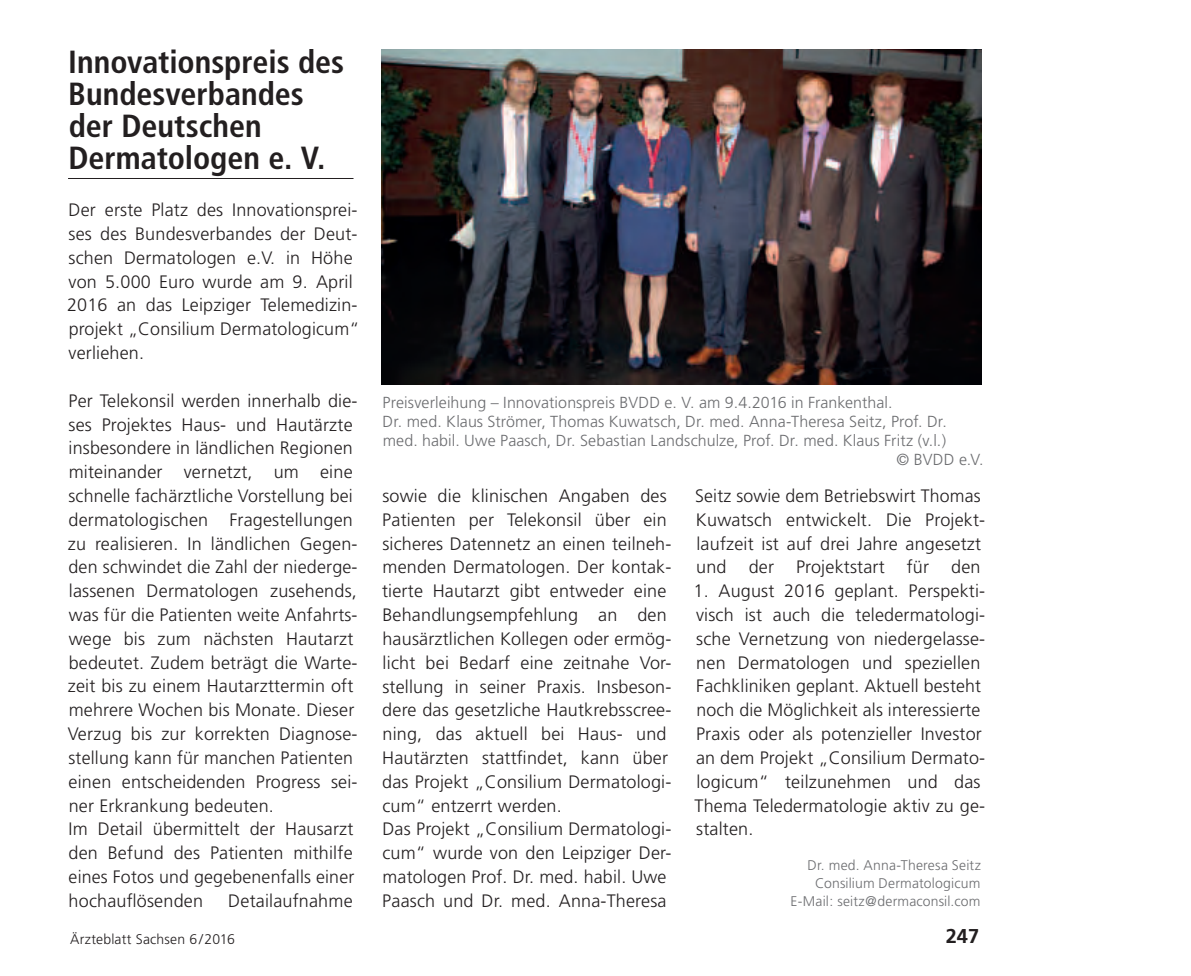
<style>
.page{position:relative;width:1191px;height:976px;background:#fff}
.page>*{position:absolute;margin:0;border:0;box-sizing:border-box;transform-origin:0 0}
.Überschrift{font:700 condensed 32px/32px "Frutiger";color:#231f20}
.t1{font:700 20px "Frutiger";color:#231f20}
.Text_allgemein{font:300 18px/23.8px "Frutiger";letter-spacing:.01em;color:#231f20}
.Bildunterschrift{font:300 16px/19px "Frutiger";letter-spacing:.005em;color:#6c6d70}
.Autoren{font:300 14px "Frutiger";letter-spacing:.01em;color:#6c6d70}
.t2{font:300 14px "Frutiger";letter-spacing:.015em;color:#231f20}
</style>
<div class="page">
<hr style="left:68px;top:178px;width:285px;height:1px;background:#231f20">
<img style="left:382px;top:49px;width:599px;height:336px">
<p class="Überschrift" style="left:68px;top:46px;width:277px">Innovationspreis des<br>Bundesverbandes der Deutschen<br>Dermatologen e. V.</p>
<p class="Text_allgemein" style="left:67px;top:198px;width:294px">Der erste Platz des Innovationsprei&shy;ses des Bundesverbandes der Deut&shy;schen Dermatologen e.V. in Höhe von 5.000 Euro wurde am 9. April<br>2016 an das Leipziger Telemedizin&shy;projekt „Consilium Dermatologicum“ verliehen.</p>
<p class="Text_allgemein" style="left:68px;top:388px;width:291px">Per Telekonsil werden innerhalb die&shy;ses Projektes Haus- und Hautärzte insbesondere in ländlichen Regionen miteinander vernetzt, um eine schnelle fachärztliche Vorstellung bei dermatologischen Fragestellungen zu realisieren. In ländlichen Gegen&shy;den schwindet die Zahl der niederge&shy;lassenen Dermatologen zusehends, was für die Patienten weite Anfahrts&shy;wege bis zum nächsten Hautarzt bedeutet. Zudem beträgt die Warte&shy;zeit bis zu einem Hautarzttermin oft mehrere Wochen bis Monate. Dieser Verzug bis zur korrekten Diagnose&shy;stellung kann für manchen Patienten einen entscheidenden Progress sei&shy;ner Erkrankung bedeuten.</p>
<p class="Text_allgemein" style="left:68px;top:817px;width:287px;text-align:justify">Im Detail übermittelt der Hausarzt den Befund des Patienten mithilfe eines Fotos und gegebenenfalls einer hochauflösenden</p>
<p class="Text_allgemein" style="left:228px;top:888px;width:126px">Detailaufnahme</p>
<p class="Bildunterschrift" style="left:382px;top:393px;width:511px">Preisverleihung – Innovationspreis BVDD e. V. am 9.4.2016 in Frankenthal.</p>
<p class="Bildunterschrift" style="left:382px;top:412px;width:566px">Dr. med. Klaus Strömer, Thomas Kuwatsch, Dr. med. Anna-Theresa Seitz, Prof. Dr. med. habil. Uwe Paasch, Dr. Sebastian Landschulze, Prof. Dr. med. Klaus Fritz (v.l.)</p>
<p class="Bildunterschrift" style="left:896px;top:450px;width:89px">© BVDD e.V.</p>
<p class="Text_allgemein" style="left:382px;top:484px;width:291px">sowie die klinischen Angaben des Patienten per Telekonsil über ein sicheres Datennetz an einen teilneh&shy;menden Dermatologen. Der kontak&shy;tierte Hautarzt gibt entweder eine Behandlungsempfehlung an den hausärztlichen Kollegen oder ermög&shy;licht bei Bedarf eine zeitnahe Vor&shy;stellung in seiner Praxis. Insbeson&shy;dere das gesetzliche Hautkrebsscree&shy;ning, das aktuell bei Haus- und Hautärzten stattfindet, kann über das Projekt „Consilium Dermatologi&shy;cum“ entzerrt werden.</p>
<p class="Text_allgemein" style="left:382px;top:817px;width:291px">Das Projekt „Consilium Dermatologi&shy;cum“ wurde von den Leipziger Der&shy;matologen Prof. Dr. med. habil. Uwe Paasch und Dr. med. Anna-Theresa</p>
<p class="Text_allgemein" style="left:695px;top:484px;width:291px">Seitz sowie dem Betriebswirt Thomas Kuwatsch entwickelt. Die Projekt&shy;laufzeit ist auf drei Jahre angesetzt und der Projektstart für den</p>
<p class="Text_allgemein" style="left:693px;top:579px;width:293px">1. August 2016 geplant. Perspekti&shy;visch ist auch die teledermatologi&shy;sche Vernetzung von niedergelasse&shy;nen Dermatologen und speziellen Fachkliniken geplant. Aktuell besteht noch die Möglichkeit als interessierte Praxis oder als potenzieller Investor an dem Projekt „Consilium Dermato&shy;logicum“ teilzunehmen und das Thema Teledermatologie aktiv zu ge-- stalten.</p>
<p class="Autoren" style="left:807px;top:857px;width:175px">Dr. med. Anna-Theresa Seitz</p>
<p class="Autoren" style="left:815px;top:875px;width:167px">Consilium Dermatologicum</p>
<p class="Autoren" style="left:790px;top:893px;width:191px">E-Mail: seitz@dermaconsil.com</p>
<p class="t2" style="left:70px;top:931px;width:166px">Ärzteblatt Sachsen 6/2016</p>
<p class="t1" style="left:945px;top:924px;width:35px">247</p>
</div>
